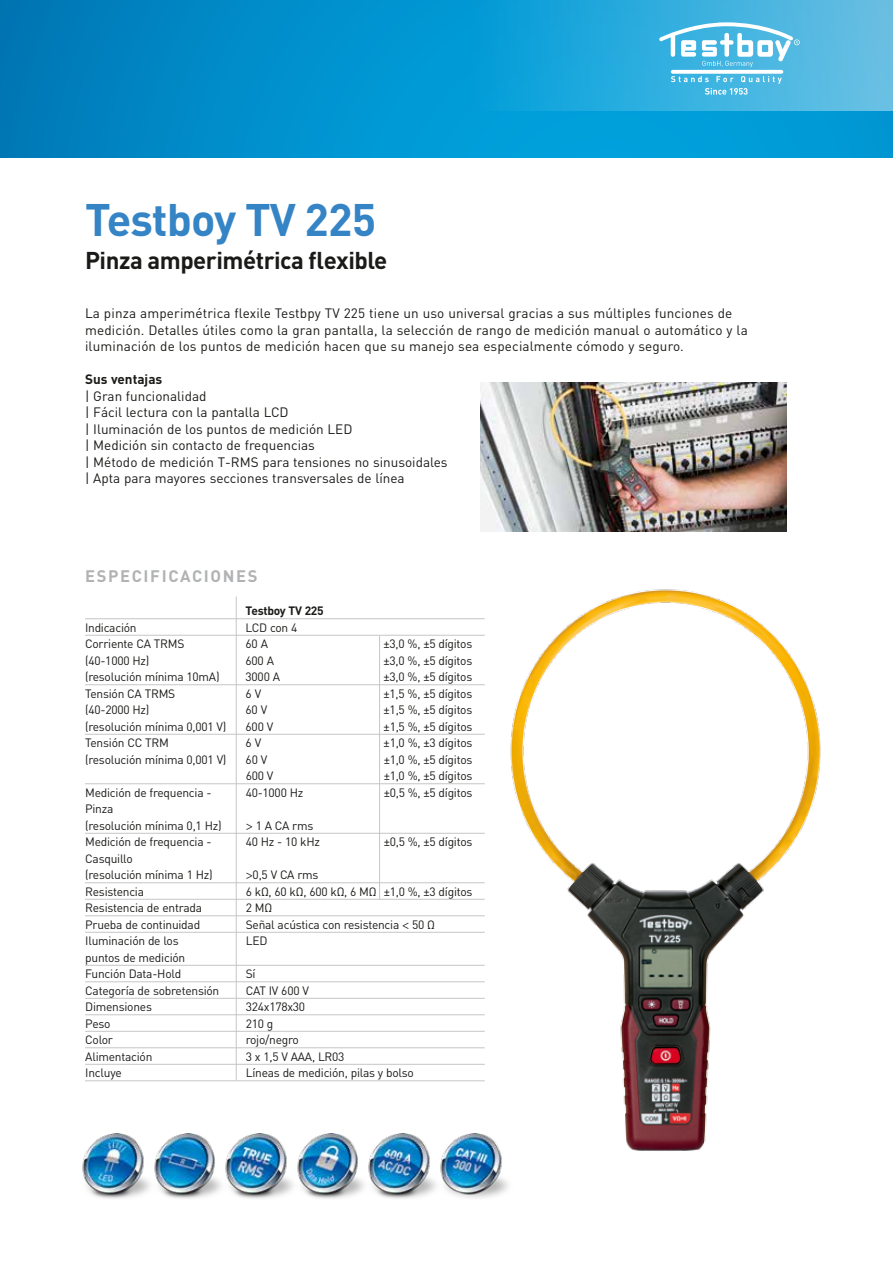
<style>
.page{position:relative;width:893px;height:1263px;background:#fff}
.page>*{position:absolute;margin:0;border:0;box-sizing:border-box;transform-origin:0 0}
.t1{font:700 45px "DIN";letter-spacing:-.02em;color:#3584c5}
.t2{font:700 24px "DIN";letter-spacing:-.02em;color:#1a1a18}
.t3{font:700 16.5px "DIN";letter-spacing:.1em;color:#b1b2b3}
.t4{font:13.5px/16.5px "DIN";color:#1a1a18}
.t5{font:700 13.5px "DIN";color:#1a1a18}
.t6{font:12px/16.5px "DIN";letter-spacing:-.02em;color:#1a1a18}
.t7{font:700 12px "DIN";letter-spacing:-.02em;color:#1a1a18}
.t8{font:12px "DIN";letter-spacing:.105em;color:#1a1a18}
.s1{font-family:"Myriad Pro"}
</style>
<div class="page">
<div style="left:0;top:0;width:893px;height:157px;background:linear-gradient(to right,#0082bf,#00a6e1)"></div>
<div style="left:468px;top:0;width:425px;height:111px;background:linear-gradient(to right,#009dd9,#6cc1e4)"></div>
<svg style="left:671px;top:70px;width:112px;height:4px"></svg>
<svg style="left:671px;top:76px;width:111px;height:19px;background:#59bee5"></svg>
<svg style="left:659px;top:22px;width:141px;height:45px"></svg>
<img style="left:301px;top:1133px;width:64px;height:66px">
<img style="left:82px;top:1133px;width:68px;height:66px">
<img style="left:368px;top:1133px;width:68px;height:66px">
<img style="left:150px;top:1133px;width:72px;height:66px">
<img style="left:436px;top:1133px;width:73px;height:65px">
<img style="left:225px;top:1133px;width:76px;height:66px">
<img style="left:495px;top:589px;width:326px;height:576px">
<img style="left:480px;top:383px;width:307px;height:148px">
<hr style="left:85px;top:618px;width:400px;height:1px;background:#c5c6c6">
<hr style="left:85px;top:635px;width:400px;height:1px;background:#c5c6c6">
<hr style="left:85px;top:684px;width:400px;height:1px;background:#c5c6c6">
<hr style="left:85px;top:734px;width:400px;height:1px;background:#c5c6c6">
<hr style="left:85px;top:783px;width:400px;height:1px;background:#c5c6c6">
<hr style="left:85px;top:833px;width:400px;height:1px;background:#c5c6c6">
<hr style="left:85px;top:882px;width:400px;height:1px;background:#c5c6c6">
<hr style="left:85px;top:899px;width:400px;height:1px;background:#c5c6c6">
<hr style="left:85px;top:915px;width:400px;height:1px;background:#c5c6c6">
<hr style="left:85px;top:932px;width:400px;height:1px;background:#c5c6c6">
<hr style="left:85px;top:965px;width:400px;height:1px;background:#c5c6c6">
<hr style="left:85px;top:981px;width:400px;height:1px;background:#c5c6c6">
<hr style="left:85px;top:998px;width:400px;height:1px;background:#c5c6c6">
<hr style="left:85px;top:1014px;width:400px;height:1px;background:#c5c6c6">
<hr style="left:85px;top:1031px;width:400px;height:1px;background:#c5c6c6">
<hr style="left:85px;top:1047px;width:400px;height:1px;background:#c5c6c6">
<hr style="left:85px;top:1064px;width:400px;height:1px;background:#c5c6c6">
<hr style="left:85px;top:1080px;width:400px;height:1px;background:#c5c6c6">
<hr style="left:236px;top:596px;width:1px;height:484px;background:#c5c6c6">
<hr style="left:379px;top:635px;width:1px;height:264px;background:#c5c6c6">
<h1 class="t1" style="left:85px;top:190px;width:293px">Testboy TV 225</h1>
<h2 class="t2" style="left:85px;top:244px;width:304px">Pinza amperimétrica flexible</h2>
<p class="t4" style="left:85px;top:305px;width:664px">La pinza amperimétrica flexile Testbpy TV 225 tiene un uso universal gracias a sus múltiples funciones de medición. Detalles útiles como la gran pantalla, la selección de rango de medición manual o automático y la iluminación de los puntos de medición hacen que su manejo sea especialmente cómodo y seguro.</p>
<p class="t5" style="left:85px;top:370px;width:79px">Sus ventajas</p>
<p class="t4" style="left:85px;top:387px;width:364px">| Gran funcionalidad<br>| Fácil lectura con la pantalla LCD<br>| Iluminación de los puntos de medición LED<br>| Medición sin contacto de frequencias<br>| Método de medición T-RMS para tensiones no sinusoidales | Apta para mayores secciones transversales de línea</p>
<h3 class="t3" style="left:85px;top:565px;width:174px">ESPECIFICACIONES</h3>
<p class="t7" style="left:246px;top:603px;width:80px">Testboy TV 225</p>
<p class="t6" style="left:85px;top:619px;width:53px">Indicación</p>
<p class="t6" style="left:246px;top:619px;width:53px">LCD con 4</p>
<p class="t6" style="left:85px;top:635px;width:101px">Corriente CA TRMS</p>
<p class="t6" style="left:246px;top:635px;width:24px">60 A</p>
<p class="t6" style="left:384px;top:635px;width:90px">±3,0 %, ±5 dígitos</p>
<p class="t6" style="left:85px;top:652px;width:66px">(40-1000 Hz)</p>
<p class="t6" style="left:246px;top:652px;width:30px">600 A</p>
<p class="t6" style="left:384px;top:652px;width:90px">±3,0 %, ±5 dígitos</p>
<p class="t6" style="left:85px;top:668px;width:136px">(resolución mínima 10mA)</p>
<p class="t6" style="left:246px;top:668px;width:36px">3000 A</p>
<p class="t6" style="left:384px;top:668px;width:90px">±3,0 %, ±5 dígitos</p>
<p class="t6" style="left:85px;top:685px;width:92px">Tensión CA TRMS</p>
<p class="t6" style="left:246px;top:685px;width:17px">6V</p>
<p class="t6" style="left:384px;top:685px;width:90px">±1,5 %, ±5 dígitos</p>
<p class="t6" style="left:85px;top:701px;width:66px">(40-2000 Hz)</p>
<p class="t6" style="left:246px;top:701px;width:23px">60 V</p>
<p class="t6" style="left:384px;top:701px;width:90px">±1,5 %, ±5 dígitos</p>
<p class="t6" style="left:85px;top:718px;width:143px">(resolución mínima 0,001 V)</p>
<p class="t6" style="left:246px;top:718px;width:29px">600 V</p>
<p class="t6" style="left:384px;top:718px;width:90px">±1,5 %, ±5 dígitos</p>
<p class="t6" style="left:85px;top:734px;width:85px">Tensión CC TRM</p>
<p class="t6" style="left:246px;top:734px;width:17px">6V</p>
<p class="t6" style="left:384px;top:734px;width:90px">±1,0 %, ±3 dígitos</p>
<p class="t6" style="left:85px;top:751px;width:143px">(resolución mínima 0,001 V)</p>
<p class="t6" style="left:246px;top:751px;width:23px">60 V</p>
<p class="t6" style="left:384px;top:751px;width:90px">±1,0 %, ±5 dígitos</p>
<p class="t6" style="left:246px;top:767px;width:29px">600 V</p>
<p class="t6" style="left:384px;top:767px;width:90px">±1,0 %, ±5 dígitos</p>
<p class="t6" style="left:85px;top:784px;width:128px">Medición de frequencia -</p>
<p class="t6" style="left:246px;top:784px;width:59px">40-1000 Hz</p>
<p class="t6" style="left:384px;top:784px;width:90px">±0,5 %, ±5 dígitos</p>
<p class="t6" style="left:85px;top:800px;width:138px">Pinza<br>(resolución mínima 0,1 Hz)</p>
<p class="t8" style="left:246px;top:818px;width:69px"><span class="s1">&gt;</span>1ACArms</p>
<p class="t6" style="left:85px;top:833px;width:128px">Medición de frequencia -</p>
<p class="t6" style="left:246px;top:833px;width:76px">40 Hz - 10 kHz</p>
<p class="t6" style="left:384px;top:833px;width:90px">±0,5 %, ±5 dígitos</p>
<p class="t6" style="left:85px;top:850px;width:129px">Casquillo<br>(resolución mínima 1 Hz)</p>
<p class="t6" style="left:246px;top:866px;width:74px"><span class="s1">&gt;</span>0,5 V CA rms</p>
<p class="t6" style="left:85px;top:883px;width:60px">Resistencia</p>
<p class="t6" style="left:246px;top:883px;width:228px">6 kΩ, 60 kΩ, 600 kΩ, 6 MΩ ±1,0 %, ±3 dígitos</p>
<p class="t6" style="left:85px;top:899px;width:118px">Resistencia de entrada</p>
<p class="t6" style="left:246px;top:899px;width:26px">2 MΩ</p>
<p class="t6" style="left:85px;top:916px;width:116px">Prueba de continuidad</p>
<p class="t6" style="left:246px;top:916px;width:185px">Señal acústica con resistencia <span class="s1">&lt;</span> 50 Ω</p>
<p class="t6" style="left:85px;top:932px;width:95px">Iluminación de los</p>
<p class="t6" style="left:246px;top:932px;width:23px">LED</p>
<p class="t6" style="left:85px;top:949px;width:102px">puntos de medición<br>Función Data-Hold</p>
<p class="t6" style="left:246px;top:965px;width:11px">Sí</p>
<p class="t6" style="left:85px;top:982px;width:136px">Categoría de sobretensión</p>
<p class="t6" style="left:246px;top:982px;width:65px">CAT IV 600 V</p>
<p class="t6" style="left:85px;top:998px;width:68px">Dimensiones</p>
<p class="t6" style="left:246px;top:998px;width:61px">324x178x30</p>
<p class="t6" style="left:85px;top:1015px;width:27px">Peso</p>
<p class="t6" style="left:246px;top:1015px;width:29px">210 g</p>
<p class="t6" style="left:85px;top:1031px;width:29px">Color</p>
<p class="t6" style="left:246px;top:1031px;width:55px">rojo/negro</p>
<p class="t6" style="left:85px;top:1048px;width:69px">Alimentación</p>
<p class="t6" style="left:246px;top:1048px;width:100px">3 x 1,5 V AAA, LR03</p>
<p class="t6" style="left:85px;top:1064px;width:38px">Incluye</p>
<p class="t6" style="left:246px;top:1064px;width:170px">Líneas de medición, pilas y bolso</p>
</div>
